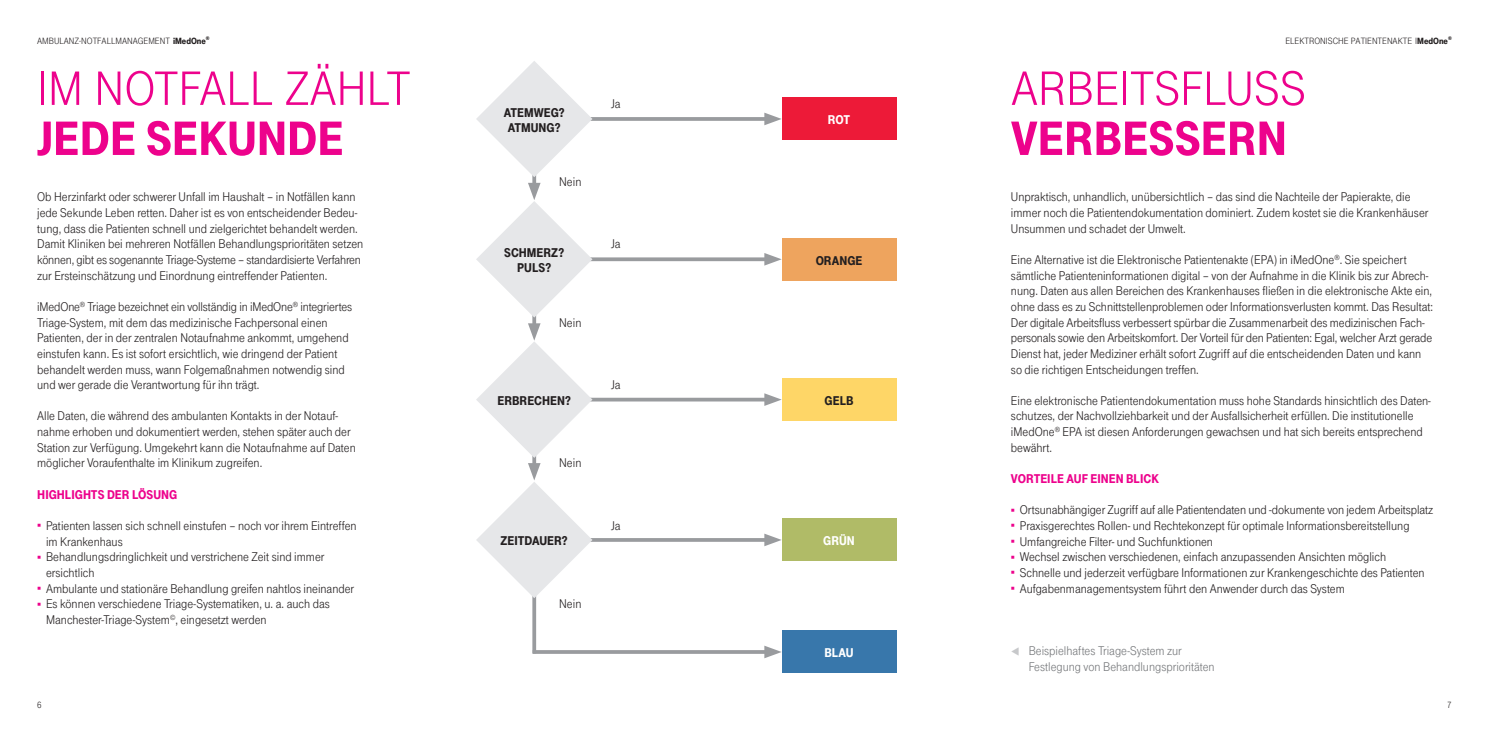
<style>
.page{position:relative;width:1489px;height:745px;background:#fff}
.page>*{position:absolute;margin:0;border:0;box-sizing:border-box;transform-origin:0 0}
.t1{font:50px "Tele Grotesk Headline";color:#ed028c}
.t2{font:900 50px "Tele Grotesk Headline";color:#ed028c}
.t3{font:13.12px/15.6px "Tele Grotesk Norm";color:#231f20}
.t4{font:13.12px/15.6px "Tele Grotesk Norm";color:#76787b}
.t5{font:900 13.12px/15.6px "Tele Grotesk Headline";color:#231f20;text-align:center}
.t6{font:900 13.12px "Tele Grotesk Headline";color:#ed028c}
.t7{font:900 13.12px "Tele Grotesk Headline";letter-spacing:-.005em;color:#fff}
.t8{font:9.38px "Tele Grotesk Headline";color:#231f20}
.t9{font:9.38px "Tele Grotesk Ultr";color:#231f20}
.t10{font:9.38px "Tele Grotesk Norm";color:#231f20}
.s1{color:#ed028c}
.s2{font-family:"Tele Grotesk Ultr"}
.s3{color:#c7c8ca}
</style>
<div class="page">
<hr style="left:581px;top:117px;width:190px;height:4px;background:#a1a3a6">
<svg style="left:764px;top:113px;width:17px;height:12px"></svg>
<svg style="left:592px;top:257px;width:172px;height:4px"></svg>
<svg style="left:764px;top:253px;width:17px;height:12px"></svg>
<svg style="left:592px;top:397px;width:172px;height:4px"></svg>
<svg style="left:764px;top:393px;width:17px;height:12px"></svg>
<svg style="left:592px;top:538px;width:172px;height:3px"></svg>
<svg style="left:764px;top:533px;width:17px;height:13px"></svg>
<svg style="left:536px;top:649px;width:228px;height:4px"></svg>
<svg style="left:764px;top:645px;width:17px;height:13px"></svg>
<svg style="left:532px;top:457px;width:4px;height:6px"></svg>
<svg style="left:532px;top:597px;width:4px;height:56px"></svg>
<svg style="left:532px;top:317px;width:4px;height:6px"></svg>
<svg style="left:532px;top:177px;width:4px;height:6px"></svg>
<svg style="left:476px;top:61px;width:116px;height:116px"></svg>
<svg style="left:476px;top:183px;width:116px;height:134px"></svg>
<svg style="left:476px;top:323px;width:116px;height:134px"></svg>
<svg style="left:476px;top:463px;width:116px;height:134px"></svg>
<div style="left:781px;top:378px;width:115px;height:42px;background:#fed667"></div>
<div style="left:781px;top:238px;width:115px;height:42px;background:#eea45e"></div>
<div style="left:781px;top:98px;width:115px;height:42px;background:#ed1a38"></div>
<div style="left:781px;top:518px;width:115px;height:43px;background:#b0bb67"></div>
<div style="left:781px;top:629px;width:115px;height:43px;background:#3877ab"></div>
<p class="t8" style="left:37px;top:35px;width:7px">AMBULAN</p>
<p class="t8" style="left:75px;top:35px;width:13px">Z-NOTFALLMANAGEMENT</p>
<p class="t9" style="left:173px;top:35px;width:38px">iMedOne<sup>®</sup></p>
<h1 class="t1" style="left:37px;top:61px;width:375px">IM N OTFALL ZÄHLT</h1>
<h1 class="t2" style="left:37px;top:110px;width:308px">JEDE SEKUNDE</h1>
<p class="t3" style="left:37px;top:189px;width:327px">Ob Herzinfarkt oder schwerer Unfall im Haushalt – in Notfällen kann jede Sekunde Leben retten. Daher ist es von entscheidender Bedeu&shy;tung, dass die Patienten schnell und zielgerichtet behandelt werden.<br>Damit Kliniken bei mehreren Notfällen Behandlungsprioritäten setzen können, gibt es sogenannte Triage-Systeme – standardisierte Verfahren zur Ersteinschätzung und Einordnung eintreffender Patienten.</p>
<p class="t3" style="left:37px;top:299px;width:316px">iMedOne<sup>®</sup> Triage bezeichnet ein vollständig in iMedOne<sup>®</sup> integriertes Triage-System, mit dem das medizinische Fachpersonal einen Patienten, der in der zentralen Notaufnahme ankommt, umgehend einstufen kann. Es ist sofort ersichtlich, wie dringend der Patient behandelt werden muss, wann Folgemaßnahmen notwendig sind und wer gerade die Verantwortung für ihn trägt.</p>
<p class="t3" style="left:37px;top:408px;width:320px">Alle Daten, die während des ambulanten Kontakts in der Notauf&shy;nahme erhoben und dokumentiert werden, stehen später auch der Station zur Verfügung. Umgekehrt kann die Notaufnahme auf Daten möglicher Voraufenthalte im Klinikum zugreifen.</p>
<p class="t6" style="left:37px;top:486px;width:141px">HIGHLIGHTS DER LÖSUNG</p>
<p class="t3" style="left:46px;top:517px;width:312px;text-indent:-9px"><span class="s1">○</span> Patienten lassen sich schnell einstufen – noch vor ihrem Eintreffen im Krankenhaus</p>
<p class="t3" style="left:46px;top:549px;width:280px;text-indent:-9px"><span class="s1">○</span> Behandlungsdringlichkeit und verstrichene Zeit sind immer ersichtlich</p>
<p class="t3" style="left:37px;top:580px;width:318px"><span class="s1">○</span> Ambulante und stationäre Behandlung greifen nahtlos ineinander</p>
<p class="t3" style="left:46px;top:596px;width:285px;text-indent:-9px"><span class="s1">○</span> Es können verschiedene Triage-Systematiken, u. a. auch das<br>Manchester-Triage-System<sup>©</sup>, eingesetzt werden</p>
<p class="t5" style="left:503px;top:104px;width:63px">ATEMWEG?<br>ATMUNG?</p>
<p class="t3" style="left:559px;top:174px;width:24px">Nein</p>
<p class="t5" style="left:504px;top:245px;width:62px">SCHMERZ?<br>PULS?</p>
<p class="t3" style="left:559px;top:314px;width:24px">Nein</p>
<p class="t3" style="left:611px;top:96px;width:11px">Ja</p>
<p class="t3" style="left:611px;top:236px;width:11px">Ja</p>
<p class="t3" style="left:611px;top:377px;width:11px">Ja</p>
<p class="t7" style="left:827px;top:113px;width:24px">ROT</p>
<p class="t5" style="left:815px;top:252px;width:48px">ORANGE</p>
<p class="t5" style="left:497px;top:393px;width:75px">ERBRECHEN?</p>
<p class="t5" style="left:824px;top:393px;width:23px">GELB</p>
<p class="t3" style="left:559px;top:455px;width:24px">Nein</p>
<p class="t5" style="left:500px;top:533px;width:69px">ZEITDAUER?</p>
<p class="t3" style="left:559px;top:596px;width:24px">Nein</p>
<p class="t3" style="left:611px;top:517px;width:11px">Ja</p>
<p class="t7" style="left:823px;top:533px;width:33px">GRÜN</p>
<p class="t7" style="left:824px;top:644px;width:31px">BLAU</p>
<p class="t8" style="left:1285px;top:35px;width:168px">ELEKTRONISCHE PATIENTENAKTE I <span class="s2">MedOne</span><sup>®</sup></p>
<h1 class="t1" style="left:1010px;top:61px;width:296px">ARBEITSFLUSS</h1>
<h1 class="t2" style="left:1010px;top:110px;width:277px">VERBESSERN</h1>
<p class="t3" style="left:1010px;top:189px;width:419px">Unpraktisch, unhandlich, unübersichtlich – das sind die Nachteile der Papierakte, die immer noch die Patientendokumentation dominiert. Zudem kostet sie die Krankenhäuser<br>Unsummen und schadet der Umwelt.</p>
<p class="t3" style="left:1010px;top:252px;width:423px">Eine Alternative ist die Elektronische Patientenakte (EPA) in iMedOne<sup>®</sup>. Sie speichert sämtliche Patienteninformationen digital – von der Aufnahme in die Klinik bis zur Abrech&shy;nung. Daten aus allen Bereichen des Krankenhauses fließen in die elektronische Akte ein, ohne dass es zu Schnittstellenproblemen oder Informationsverlusten kommt. Das Resultat:<br>Der digitale Arbeitsfluss verbessert spürbar die Zusammenarbeit des medizinischen Fach&shy;personals sowie den Arbeitskomfort. Der Vorteil für den Patienten: Egal, welcher Arzt gerade Dienst hat, jeder Mediziner erhält sofort Zugriff auf die entscheidenden Daten und kann so die richtigen Entscheidungen treffen.</p>
<p class="t3" style="left:1010px;top:392px;width:421px">Eine elektronische Patientendokumentation muss hohe Standards hinsichtlich des Daten&shy;schutzes, der Nachvollziehbarkeit und der Ausfallsicherheit erfüllen. Die institutionelle iMedOne<sup>®</sup> EPA ist diesen Anforderungen gewachsen und hat sich bereits entsprechend bewährt.</p>
<p class="t6" style="left:1010px;top:471px;width:141px">VORTEILE AUF EINEN BLICK</p>
<p class="t3" style="left:1010px;top:502px;width:423px"><span class="s1">○</span> Ortsunabhängiger Zugriff auf alle Patientendaten und -dokumente von jedem Arbeitsplatz</p>
<p class="t3" style="left:1010px;top:517px;width:400px"><span class="s1">○</span> Praxisgerechtes Rollen- und Rechtekonzept für optimale Informationsbereitstellung</p>
<p class="t3" style="left:1010px;top:533px;width:203px"><span class="s1">○</span> Umfangreiche Filter- und Suchfunktionen</p>
<p class="t3" style="left:1010px;top:549px;width:376px"><span class="s1">○</span> Wechsel zwischen verschiedenen, einfach anzupassenden Ansichten möglich</p>
<p class="t3" style="left:1010px;top:564px;width:415px"><span class="s1">○</span> Schnelle und jederzeit verfügbare Informationen zur Krankengeschichte des Patienten</p>
<p class="t3" style="left:1010px;top:580px;width:335px"><span class="s1">○</span> Aufgabenmanagementsystem führt den Anwender durch das System</p>
<p class="t4" style="left:1028px;top:642px;width:187px;text-indent:-18px"><span class="s3">▼</span> Beispielhaftes Triage-System zur<br>Festlegung von Behandlungsprioritäten</p>
<p class="t10" style="left:37px;top:699px;width:6px">6</p>
<p class="t10" style="left:1447px;top:699px;width:6px">7</p>
</div>
